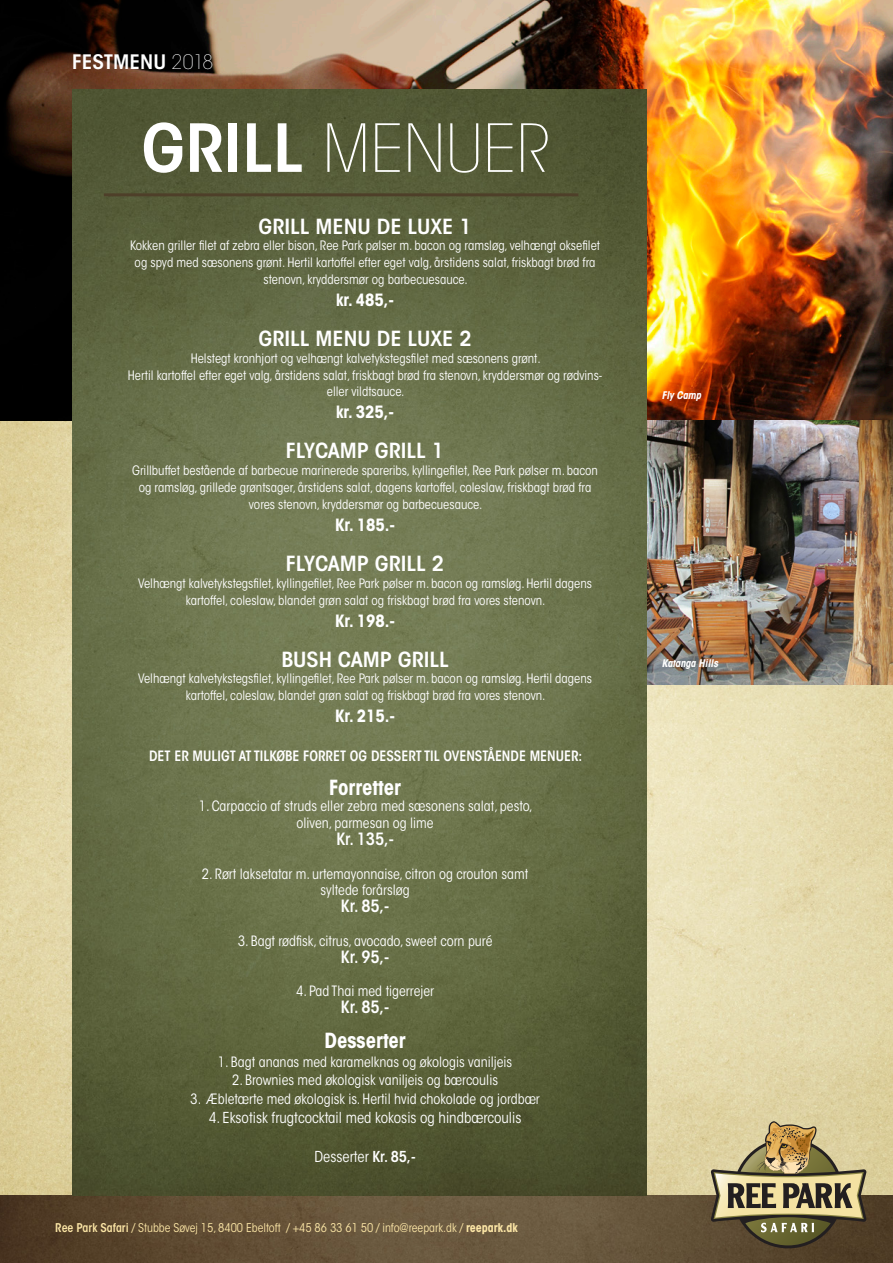
<style>
.page{position:relative;width:893px;height:1263px;background:#fff}
.page>*{position:absolute;margin:0;border:0;box-sizing:border-box;transform-origin:0 0}
.t1{font:200 condensed 65.7px "ITC Avant Garde Std";color:#fff;scale:1.1 1}
.Brødtekst{font:600 condensed 20.7px "ITC Avant Garde Std";color:#fff;scale:1.1 1}
.Brødtekst-2{font:700 condensed 20.7px "ITC Avant Garde Std";color:#fff}
.t2{font:600 condensed 19.8px "ITC Avant Garde Std";color:#fff;scale:1.1 1}
.Brødtekst-3{font:700 condensed 16.8px "ITC Avant Garde Std";color:#fff}
.Brødtekst-4{font:600 condensed 16.8px "ITC Avant Garde Std";color:#fff}
.Brødtekst-5{font:condensed 15px "ITC Avant Garde Std";color:#fff}
.Brødtekst-6{font:condensed 14.1px "ITC Avant Garde Std";color:#fff}
.Brødtekst-7{font:600 condensed 14.1px "ITC Avant Garde Std";color:#fff}
.Brødtekst-8{font:condensed 12.9px/16.8px "ITC Avant Garde Std";color:#fff;text-align:center}
.Brødtekst-9{font:condensed 12px "ITC Avant Garde Std";color:#fce6a6}
.t3{font:italic 700 condensed 10.5px "ITC Avant Garde Std";color:#fff}
.s1{font-weight:200}
.s2{font-weight:600}
.s3{font-weight:700}
</style>
<div class="page">
<img style="left:0;top:420px;width:893px;height:775px">
<img style="left:0;top:1195px;width:893px;height:68px">
<svg style="left:711px;top:1121px;width:155px;height:127px;background:#9b8d65"></svg>
<img style="left:0;top:0;width:893px;height:420px">
<img style="left:646px;top:420px;width:247px;height:264px">
<img style="left:72px;top:89px;width:574px;height:1106px">
<hr style="left:104px;top:193px;width:474px;height:3px;background:#4e3f29">
<p class="t2" style="left:72px;top:49px;width:130px">FESTMENU <span class="s1">2018</span></p>
<p class="t1" style="left:141px;top:110px;width:373px"><span class="s2">GRILL</span> MENUER</p>
<p class="Brødtekst" style="left:258px;top:213px;width:195px">GRILL MENU DE LUXE 1</p>
<p class="Brødtekst-8" style="left:130px;top:237px;width:471px">Kokken griller filet af zebra eller bison, Ree Park pølser m. bacon og ramsløg, velhængt oksefilet og spyd med sæsonens grønt. Hertil kartoffel efter eget valg, årstidens salat, friskbagt brød fra stenovn, kryddersmør og barbecuesauce.</p>
<p class="Brødtekst-3" style="left:336px;top:289px;width:60px">kr. 485,-</p>
<p class="Brødtekst" style="left:258px;top:326px;width:195px">GRILL MENU DE LUXE 2</p>
<p class="Brødtekst-8" style="left:191px;top:350px;width:352px">Helstegt kronhjort og velhængt kalvetykstegsfilet med sæsonens grønt.</p>
<p class="Brødtekst-8" style="left:128px;top:367px;width:476px">Hertil kartoffel efter eget valg, årstidens salat, friskbagt brød fra stenovn, kryddersmør og rødvins&shy;eller vildtsauce.</p>
<p class="Brødtekst-3" style="left:336px;top:402px;width:60px">kr. 325,-</p>
<p class="Brødtekst" style="left:286px;top:438px;width:145px">FLYCAMP GRILL 1</p>
<p class="Brødtekst-8" style="left:132px;top:462px;width:467px">Grillbuffet bestående af barbecue marinerede spareribs, kyllingefilet, Ree Park pølser m. bacon og ramsløg, grillede grøntsager, årstidens salat, dagens kartoffel, coleslaw, friskbagt brød fra vores stenovn, kryddersmør og barbecuesauce.</p>
<p class="Brødtekst-3" style="left:335px;top:514px;width:61px">Kr. 185.-</p>
<p class="Brødtekst" style="left:286px;top:550px;width:145px">FLYCAMP GRILL 2</p>
<p class="Brødtekst-8" style="left:138px;top:575px;width:456px">Velhængt kalvetykstegsfilet, kyllingefilet, Ree Park pølser m. bacon og ramsløg. Hertil dagens kartoffel, coleslaw, blandet grøn salat og friskbagt brød fra vores stenovn.</p>
<p class="Brødtekst-3" style="left:335px;top:610px;width:61px">Kr. 198.-</p>
<p class="Brødtekst" style="left:281px;top:646px;width:154px">BUSH CAMP GRILL</p>
<p class="Brødtekst-8" style="left:138px;top:670px;width:456px">Velhængt kalvetykstegsfilet, kyllingefilet, Ree Park pølser m. bacon og ramsløg. Hertil dagens kartoffel, coleslaw, blandet grøn salat og friskbagt brød fra vores stenovn.</p>
<p class="Brødtekst-3" style="left:335px;top:705px;width:61px">Kr. 215.-</p>
<p class="Brødtekst-7" style="left:149px;top:747px;width:435px">DET ER MULIGT AT TILKØBE FORRET OG DESSERT TIL OVENSTÅENDE MENUER:</p>
<p class="Brødtekst-2" style="left:329px;top:774px;width:73px">Forretter</p>
<p class="Brødtekst-6" style="left:199px;top:798px;width:335px">1. Carpaccio af struds eller zebra med sæsonens salat, pesto,</p>
<p class="Brødtekst-6" style="left:297px;top:815px;width:139px">oliven, parmesan og lime</p>
<p class="Brødtekst-4" style="left:336px;top:828px;width:59px">Kr. 135,-</p>
<p class="Brødtekst-6" style="left:202px;top:865px;width:328px">2. Rørt laksetatar m. urtemayonnaise, citron og crouton samt</p>
<p class="Brødtekst-6" style="left:320px;top:882px;width:91px">syltede forårsløg</p>
<p class="Brødtekst-4" style="left:341px;top:896px;width:50px">Kr. 85,-</p>
<p class="Brødtekst-6" style="left:238px;top:932px;width:256px">3. Bagt rødfisk, citrus, avocado, sweet corn puré</p>
<p class="Brødtekst-4" style="left:341px;top:946px;width:50px">Kr. 95,-</p>
<p class="Brødtekst-6" style="left:296px;top:983px;width:140px">4. Pad Thai med tigerrejer</p>
<p class="Brødtekst-4" style="left:341px;top:996px;width:50px">Kr. 85,-</p>
<p class="Brødtekst-2" style="left:324px;top:1027px;width:83px">Desserter</p>
<p class="Brødtekst-6" style="left:218px;top:1053px;width:296px">1. Bagt ananas med karamelknas og økologis vaniljeis</p>
<p class="Brødtekst-6" style="left:232px;top:1071px;width:267px">2. Brownies med økologisk vaniljeis og bærcoulis</p>
<p class="Brødtekst-6" style="left:190px;top:1090px;width:351px">3. Æbletærte med økologisk is. Hertil hvid chokolade og jordbær</p>
<p class="Brødtekst-5" style="left:209px;top:1108px;width:314px">4. Eksotisk frugtcocktail med kokosis og hindbærcoulis</p>
<p class="Brødtekst-5" style="left:315px;top:1147px;width:103px">Desserter <span class="s2">Kr. 85,-</span></p>
<p class="Brødtekst-9" style="left:55px;top:1220px;width:464px"><span class="s2">Ree Park Safari</span> / Stubbe Søvej 15, 8400 Ebeltoft / +45 86 33 61 50 / info@reepark.dk / <span class="s3">reepark.dk</span></p>
<p class="t3" style="left:662px;top:388px;width:43px">Fly Camp</p>
<p class="t3" style="left:662px;top:656px;width:60px">Katanga Hills</p>
</div>
